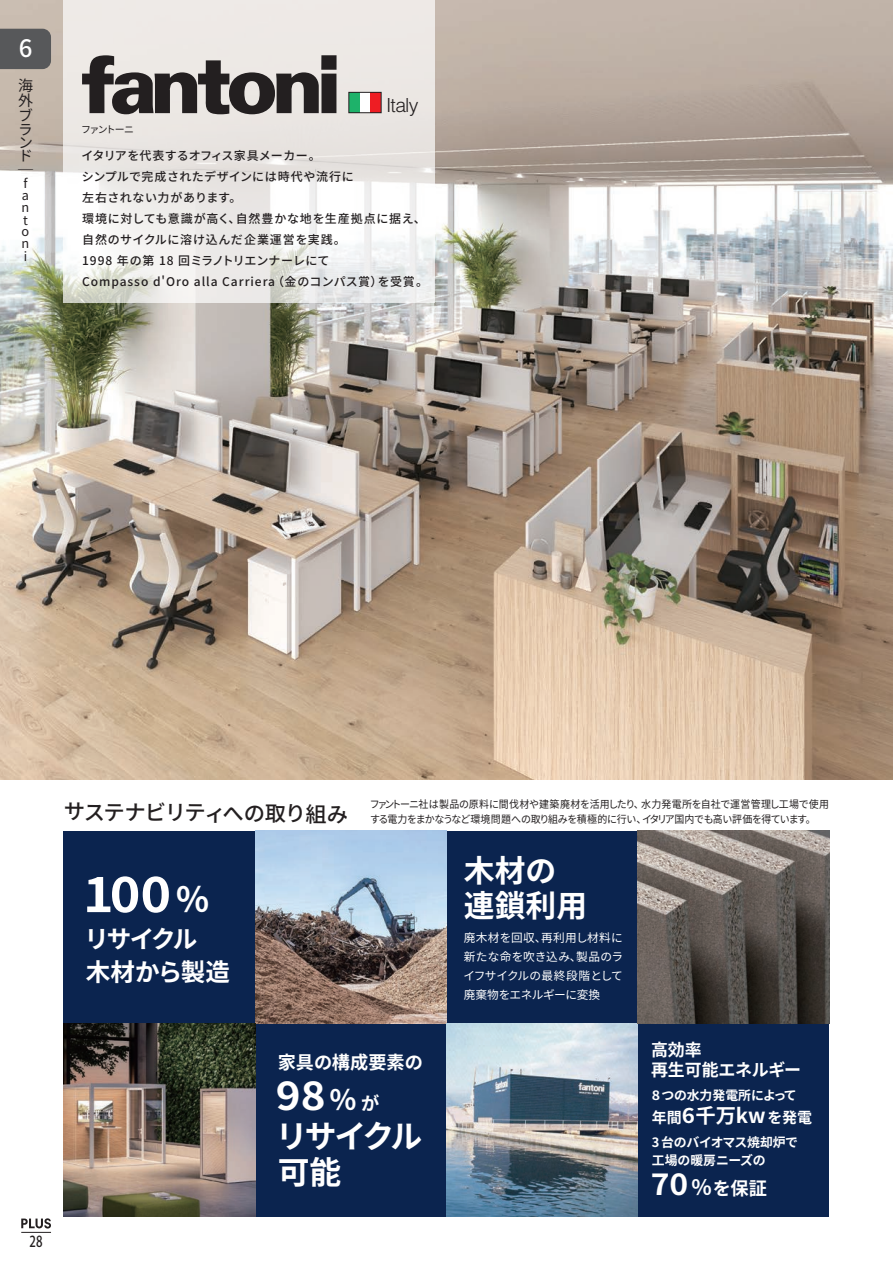
<style>
.page{position:relative;width:893px;height:1263px;background:#fff}
.page>*{position:absolute;margin:0;border:0;box-sizing:border-box;transform-origin:0 0}
.t1{font:700 47.4px "Source Han Sans";color:#fff;scale:1.1 1}
.t2{font:700 38.4px "Source Han Sans";color:#fff;scale:1.1 1}
.t3{font:700 31.8px/36.2px "Source Han Sans";letter-spacing:-.09em;color:#fff}
.t4{font:700 30.9px/35.1px "Source Han Sans";color:#fff}
.t5{font:700 28.95px "Source Han Sans";color:#fff;scale:1.1 1}
.t6{font:700 24.6px "Source Han Sans";letter-spacing:-.07em;color:#fff}
.t7{font:500 24px "Source Han Sans";color:#fff}
.t8{font:500 21.3px "Source Han Sans";color:#231f20}
.t9{font:300 19.5px "Helvetica LT Std";letter-spacing:-.045em;color:#231f20}
.t10{font:700 18.15px "Source Han Sans";color:#fff}
.t11{font:700 16.95px/20.2px "Source Han Sans";letter-spacing:-.015em;color:#fff}
.t12{font:700 15px "Source Han Sans";color:#fff}
.t13{font:15px/14.1px "Source Han Sans";color:#231f20}
.t14{font:500 15px "Koz Go Pro";color:#231f20;scale:.77 1}
.t15{font:700 12.9px/17.9px "Source Han Sans";letter-spacing:-.015em;color:#fff}
.t16{font:700 12.9px "Source Han Sans";letter-spacing:-.015em;color:#fff;scale:1.1 1}
.t17{font:12.75px/12.1px "Source Han Sans";color:#231f20;text-align:justify}
.t18{font:500 12px/21px "Source Han Sans";letter-spacing:.05em;color:#231f20}
.t19{font:11.7px/19.2px "Source Han Sans";color:#fff;text-align:justify}
.t20{font:10.5px/14.9px "Source Han Sans";letter-spacing:-.03em;color:#231f20;scale:.95 1}
.t21{font:10.5px "Source Han Sans";letter-spacing:-.01em;color:#231f20;scale:.95 1}
.t22{font:9.9px "Source Han Sans";letter-spacing:-.155em;color:#231f20}
.s1{font-size:34.35px}
.s2{font-size:27.75px}
.s3{font-size:20.25px}
.s4{font-size:21px}
</style>
<div class="page">
<div style="left:64px;top:831px;width:765px;height:385px;background:#0b244f"></div>
<img style="left:255px;top:831px;width:191px;height:192px">
<img style="left:64px;top:1023px;width:191px;height:193px">
<img style="left:446px;top:1023px;width:192px;height:193px">
<img style="left:638px;top:831px;width:191px;height:192px">
<img style="left:0;top:0;width:893px;height:779px">
<svg style="left:64px;top:0;width:371px;height:302px;fill:#ede9e6"></svg>
<svg style="left:82px;top:55px;width:255px;height:59px;background:#817d7b"></svg>
<div style="left:349px;top:92px;width:32px;height:21px;background:#fff"></div>
<div style="left:370px;top:92px;width:11px;height:21px;background:#ee1d23"></div>
<div style="left:349px;top:92px;width:11px;height:21px;background:#1eb26a"></div>
<div style="left:349px;top:92px;width:32px;height:21px;border:1px solid #231f20"></div>
<div style="left:0;top:29px;width:51px;height:40px;background:#57585a"></div>
<hr style="left:21px;top:1232px;width:30px;height:1px;background:#231f20">
<svg style="left:21px;top:1218px;width:30px;height:10px"></svg>
<h3 class="t7" style="left:19px;top:35px;width:15px">6</h3>
<p class="t13" style="left:18px;top:79px;width:17px">海外ブランド─</p>
<p class="t17" style="left:22px;top:178px;width:8px">f a n t</p>
<p class="t17" style="left:22px;top:226px;width:9px;line-height:11.6px">o n</p>
<p class="t17" style="left:24px;top:250px;width:5px">i</p>
<h3 class="t9" style="left:386px;top:93px;width:34px">Italy</h3>
<p class="t18" style="left:82px;top:145px;width:348px">イタリアを代表するオフィス家具メーカー。<br>シンプルで完成されたデザインには時代や流⾏に<br>左右されない⼒ があります。<br>環境に対しても意識が⾼く、⾃ 然豊かな地を⽣産拠点に据え、⾃ 然のサイクルに溶け込んだ企業運営を実践。<br>1998 年の第 18 回ミラノトリエンナーレにて<br>Compasso d'Oro alla Carriera（⾦のコンパス賞）を受賞。</p>
<p class="t22" style="left:81px;top:123px;width:54px">ファントーニ</p>
<p class="t14" style="left:30px;top:1232px;width:18px">28</p>
<h3 class="t8" style="left:64px;top:798px;width:286px;rotate:1deg">サステナビリティへの取り組み</h3>
<p class="t21" style="left:370px;top:798px;width:292px">ファントーニ社は製品の原料に間伐材や建築廃材を活⽤したり、⽔⼒</p>
<p class="t20" style="left:370px;top:797px;width:483px;text-indent:291px">発電所を⾃ 社で運営管理し⼯場で使⽤する電⼒ をまかなうなど環境問題への取り組みを積極的に⾏い、イタリア国内でも⾼い評価を得ています。</p>
<h1 class="t1" style="left:83px;top:868px;width:117px">100<span class="s1">％</span></h1>
<h3 class="t6" style="left:84px;top:925px;width:115px">リサイクル</h3>
<h3 class="t6" style="left:86px;top:958px;width:146px">⽊材から製造</h3>
<h3 class="t10" style="left:278px;top:1052px;width:147px">家具の構成要素の</h3>
<h2 class="t2" style="left:276px;top:1074px;width:75px">98<span class="s2">％</span></h2>
<h3 class="t10" style="left:361px;top:1093px;width:20px">が</h3>
<h3 class="t3" style="left:276px;top:1118px;width:148px">リサイクル可能</h3>
<h3 class="t4" style="left:464px;top:854px;width:121px">⽊材の連鎖利⽤</h3>
<p class="t19" style="left:463px;top:928px;width:161px">廃⽊材を回収、再利⽤し材料に新たな命を吹き込み、製品のライフサイクルの最終段階として廃棄物をエネルギーに変換</p>
<h3 class="t11" style="left:651px;top:1039px;width:151px">⾼効率<br>再⽣可能エネルギー</h3>
<p class="t16" style="left:652px;top:1088px;width:133px">8つの⽔⼒発電所によって</p>
<p class="t15" style="left:652px;top:1134px;width:148px">3 台のバイオマス焼却炉で⼯場の暖房ニーズの</p>
<p class="t12" style="left:652px;top:1109px;width:162px">年間<span class="s3">6千万kw</span>を発電</p>
<h3 class="t5" style="left:651px;top:1168px;width:57px">70<span class="s4">％</span></h3>
<h3 class="t10" style="left:713px;top:1178px;width:56px">を保証</h3>
</div>
